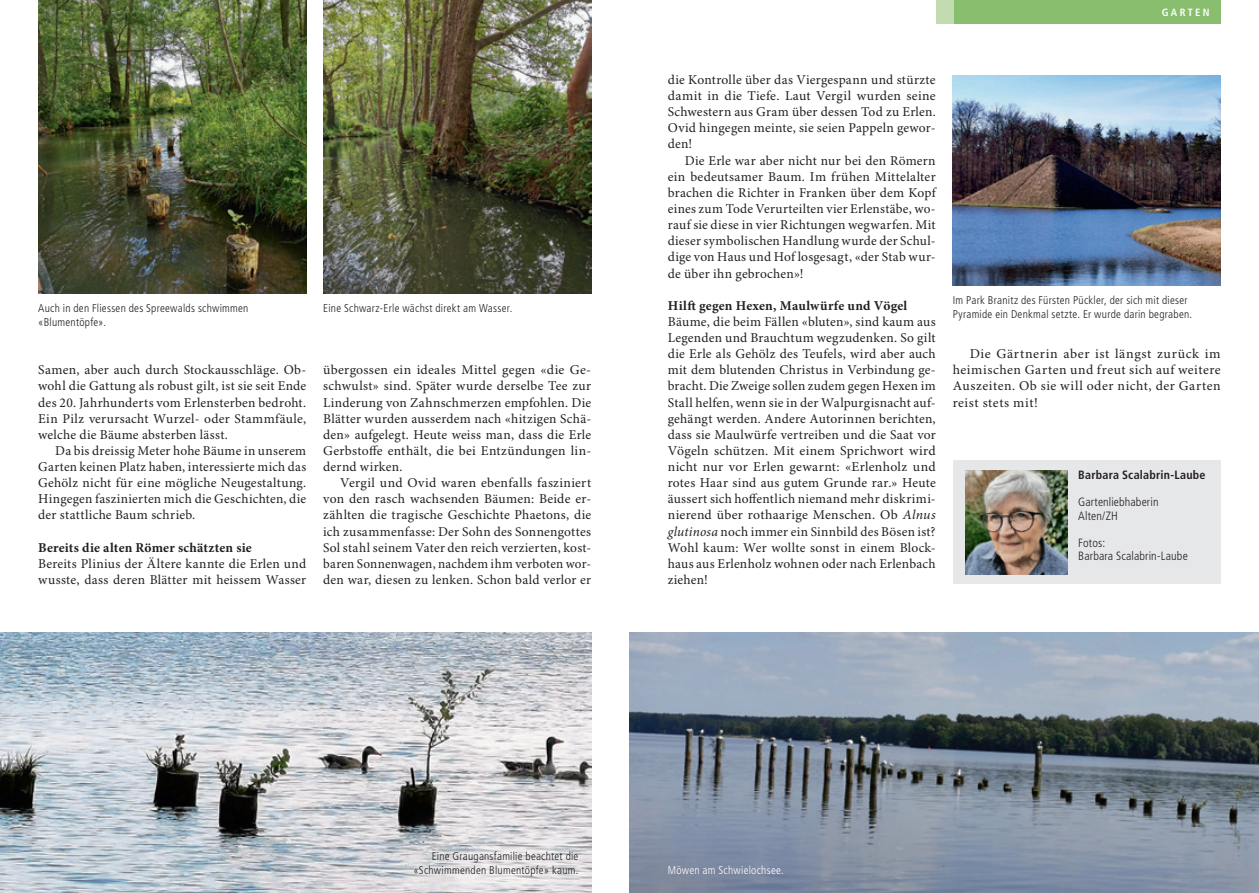
<style>
.page{position:relative;width:1259px;height:893px;background:#fff}
.page>*{position:absolute;margin:0;border:0;box-sizing:border-box;transform-origin:0 0}
.t1{font:13.5px/16px "Minion Pro";letter-spacing:.015em;color:#231f20}
.t2{font:300 condensed 12px/13.5px "Frutiger LT Std";letter-spacing:.01em;color:#231f20}
.t3{font:700 condensed 12px "Frutiger LT Std";letter-spacing:.015em;color:#231f20}
.t4{font:300 condensed 11.25px/14.2px "Frutiger LT Std";letter-spacing:.02em;color:#231f20}
.t5{font:300 condensed 11.25px "Frutiger LT Std";letter-spacing:.025em;color:#fff}
.t6{font:700 condensed 10.5px "Frutiger LT";letter-spacing:.22em;color:#fff}
.s1{font-weight:700}
.s2{font-style:italic}
</style>
<div class="page">
<div style="left:953px;top:0;width:267px;height:23px;background:#88be6d"></div>
<div style="left:936px;top:0;width:17px;height:23px;background:#c2dbb0"></div>
<div style="left:952px;top:461px;width:268px;height:123px;background:#e6e7e9"></div>
<img style="left:965px;top:470px;width:102px;height:104px">
<img style="left:952px;top:76px;width:268px;height:210px">
<img style="left:629px;top:632px;width:630px;height:261px">
<img style="left:38px;top:0;width:268px;height:294px">
<img style="left:323px;top:0;width:268px;height:294px">
<img style="left:0;top:632px;width:591px;height:261px">
<div style="left:368px;top:804px;width:257px;height:89px;background:#fff;opacity:.4"></div>
<p class="t4" style="left:38px;top:301px;width:212px">Auch in den Fliessen des Spreewalds schwimmen «Blumentöpfe».</p>
<p class="t4" style="left:323px;top:301px;width:191px">Eine Schwarz-Erle wächst direkt am Wasser.</p>
<p class="t1" style="left:38px;top:362px;width:269px">Samen, aber auch durch Stockausschläge. Ob-</p>
<p class="t1" style="left:38px;top:379px;width:269px">wohl die Gattung als robust gilt, ist sie seit Ende</p>
<p class="t1" style="left:38px;top:395px;width:269px">des 20. Jahrhunderts vom Erlensterben bedroht.</p>
<p class="t1" style="left:38px;top:411px;width:269px">Ein Pilz verursacht Wurzel- oder Stammfäule,</p>
<p class="t1" style="left:38px;top:427px;width:191px">welche die Bäume absterben lässt.</p>
<p class="t1" style="left:55px;top:443px;width:252px">Da bis dreissig Meter hohe Bäume in unserem</p>
<p class="t1" style="left:38px;top:459px;width:269px">Garten keinen Platz haben, interessierte mich das</p>
<p class="t1" style="left:38px;top:475px;width:269px">Gehölz nicht für eine mögliche Neugestaltung.</p>
<p class="t1" style="left:38px;top:491px;width:269px">Hingegen faszinierten mich die Geschichten, die</p>
<p class="t1" style="left:38px;top:508px;width:159px">der stattliche Baum schrieb.</p>
<p class="t1" style="left:38px;top:540px;width:269px"><span class="s1">Bereits die alten Römer schätzten sie<br></span>Bereits Plinius der Ältere kannte die Erlen und wusste, dass deren Blätter mit heissem Wasser</p>
<p class="t1" style="left:323px;top:362px;width:269px">übergossen ein ideales Mittel gegen «die Ge-</p>
<p class="t1" style="left:323px;top:379px;width:269px">schwulst» sind. Später wurde derselbe Tee zur</p>
<p class="t1" style="left:323px;top:395px;width:269px">Linderung von Zahnschmerzen empfohlen. Die</p>
<p class="t1" style="left:323px;top:411px;width:269px">Blätter wurden ausserdem nach «hitzigen Schä-</p>
<p class="t1" style="left:323px;top:427px;width:269px">den» aufgelegt. Heute weiss man, dass die Erle</p>
<p class="t1" style="left:323px;top:443px;width:269px">Gerbstoffe enthält, die bei Entzündungen lin-</p>
<p class="t1" style="left:323px;top:459px;width:81px">dernd wirken.</p>
<p class="t1" style="left:340px;top:475px;width:252px">Vergil und Ovid waren ebenfalls fasziniert</p>
<p class="t1" style="left:323px;top:491px;width:269px">von den rasch wachsenden Bäumen: Beide er-</p>
<p class="t1" style="left:323px;top:508px;width:269px">zählten die tragische Geschichte Phaetons, die</p>
<p class="t1" style="left:323px;top:524px;width:269px">ich zusammenfasse: Der Sohn des Sonnengottes</p>
<p class="t1" style="left:323px;top:540px;width:269px">Sol stahl seinem Vater den reich verzierten, kost-</p>
<p class="t1" style="left:323px;top:556px;width:269px">baren Sonnenwagen, nachdem ihm verboten wor-</p>
<p class="t1" style="left:323px;top:572px;width:269px">den war, diesen zu lenken. Schon bald verlor er</p>
<p class="t6" style="left:1161px;top:6px;width:49px">GARTEN</p>
<p class="t1" style="left:668px;top:72px;width:269px">die Kontrolle über das Viergespann und stürzte</p>
<p class="t1" style="left:668px;top:88px;width:269px">damit in die Tiefe. Laut Vergil wurden seine</p>
<p class="t1" style="left:668px;top:104px;width:269px">Schwestern aus Gram über dessen Tod zu Erlen.</p>
<p class="t1" style="left:668px;top:121px;width:269px">Ovid hingegen meinte, sie seien Pappeln gewor-</p>
<p class="t1" style="left:668px;top:137px;width:26px">den!</p>
<p class="t1" style="left:685px;top:153px;width:252px">Die Erle war aber nicht nur bei den Römern</p>
<p class="t1" style="left:668px;top:169px;width:269px">ein bedeutsamer Baum. Im frühen Mittelalter</p>
<p class="t1" style="left:668px;top:185px;width:269px">brachen die Richter in Franken über dem Kopf</p>
<p class="t1" style="left:668px;top:201px;width:269px">eines zum Tode Verurteilten vier Erlenstäbe, wo-</p>
<p class="t1" style="left:668px;top:217px;width:269px">rauf sie diese in vier Richtungen wegwarfen. Mit</p>
<p class="t1" style="left:668px;top:233px;width:269px">dieser symbolischen Handlung wurde der Schul-</p>
<p class="t1" style="left:668px;top:250px;width:269px">dige von Haus und Hof losgesagt, «der Stab wur-</p>
<p class="t1" style="left:668px;top:266px;width:137px">de über ihn gebrochen»!</p>
<p class="t1" style="left:668px;top:298px;width:269px"><span class="s1">Hilft gegen Hexen, Maulwürfe und Vögel </span>Bäume, die beim Fällen «bluten», sind kaum aus Legenden und Brauchtum wegzudenken. So gilt die Erle als Gehölz des Teufels, wird aber auch mit dem blutenden Christus in Verbindung ge&shy;bracht. Die Zweige sollen zudem gegen Hexen im Stall helfen, wenn sie in der Walpurgisnacht auf&shy;gehängt werden. Andere Autorinnen berichten, dass sie Maulwürfe vertreiben und die Saat vor Vögeln schützen. Mit einem Sprichwort wird nicht nur vor Erlen gewarnt: «Erlenholz und rotes Haar sind aus gutem Grunde rar.» Heute äussert sich hoffentlich niemand mehr diskrimi&shy;nierend über rothaarige Menschen. Ob <span class="s2">Alnus glutinosa</span> noch immer ein Sinnbild des Bösen ist?<br>Wohl kaum: Wer wollte sonst in einem Block&shy;haus aus Erlenholz wohnen oder nach Erlenbach ziehen!</p>
<p class="t4" style="left:952px;top:293px;width:241px">Im Park Branitz des Fürsten Pückler, der sich mit dieser<br>Pyramide ein Denkmal setzte. Er wurde darin begraben.</p>
<p class="t1" style="left:952px;top:346px;width:269px;text-align:justify;text-indent:17px">Die Gärtnerin aber ist längst zurück im heimischen Garten und freut sich auf weitere Auszeiten. Ob sie will oder nicht, der Garten reist stets mit!</p>
<p class="t3" style="left:1078px;top:468px;width:129px">Barbara Scalabrin-Laube</p>
<p class="t2" style="left:1078px;top:495px;width:82px">Gartenliebhaberin<br>Alten/ZH</p>
<p class="t2" style="left:1078px;top:536px;width:111px">Fotos:<br>Barbara Scalabrin-Laube</p>
<p class="t4" style="left:413px;top:849px;width:167px;text-align:right">Eine Graugansfamilie beachtet die «Schwimmenden Blumentöpfe» kaum.</p>
<p class="t5" style="left:668px;top:864px;width:117px">Möwen am Schwielochsee.</p>
</div>
